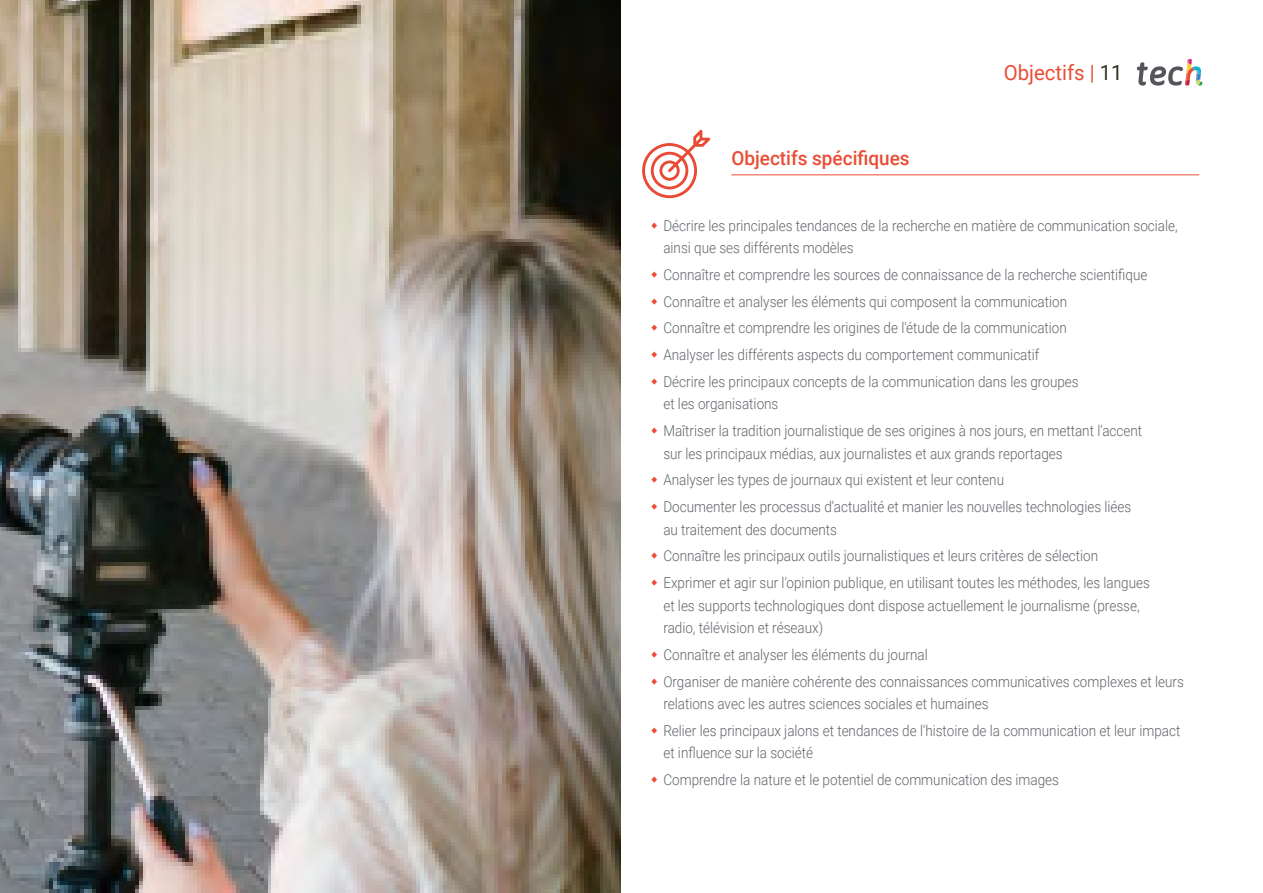
<style>
.page{position:relative;width:1263px;height:893px;background:#fff}
.page>*{position:absolute;margin:0;border:0;box-sizing:border-box;transform-origin:0 0}
.t1{font:21px "Roboto";color:#e94d35}
.t2{font:500 19.5px "Roboto";color:#e94d35}
.t3{font:300 15px/26.7px "Roboto";color:#61646a;scale:.9 1}
.s1{color:#312e20}
</style>
<div class="page">
<svg style="left:642px;top:130px;width:68px;height:68px"></svg>
<svg style="left:1137px;top:59px;width:65px;height:27px"></svg>
<img style="left:0;top:0;width:621px;height:893px">
<hr style="left:731px;top:174px;width:468px;height:1px;background:#e94d35">
<h2 class="t2" style="left:731px;top:144px;width:180px">Objectifs spécifiques</h2>
<h1 class="t1" style="left:1004px;top:57px;width:120px">Objectifs | <span class="s1">11</span></h1>
<p class="t3" style="left:663px;top:213px;width:573px;line-height:22.5px">Décrire les principales tendances de la recherche en matière de communication sociale, ainsi que ses différents modèles</p>
<p class="t3" style="left:663px;top:261px;width:539px">Connaître et comprendre les sources de connaissance de la recherche scientifique Connaître et analyser les éléments qui composent la communication<br>Connaître et comprendre les origines de l'étude de la communication<br>Analyser les différents aspects du comportement communicatif<br>Décrire les principaux concepts de la communication dans les groupes</p>
<p class="t3" style="left:663px;top:390px;width:534px">et les organisations<br>Maîtriser la tradition journalistique de ses origines à nos jours, en mettant l'accent</p>
<p class="t3" style="left:663px;top:439px;width:521px">sur les principaux médias, aux journalistes et aux grands reportages<br>Analyser les types de journaux qui existent et leur contenu<br>Documenter les processus d'actualité et manier les nouvelles technologies liées</p>
<p class="t3" style="left:663px;top:515px;width:542px">au traitement des documents<br>Connaître les principaux outils journalistiques et leurs critères de sélection<br>Exprimer et agir sur l'opinion publique, en utilisant toutes les méthodes, les langues</p>
<p class="t3" style="left:663px;top:593px;width:531px;line-height:22.5px">et les supports technologiques dont dispose actuellement le journalisme (presse, radio, télévision et réseaux)</p>
<p class="t3" style="left:663px;top:640px;width:580px">Connaître et analyser les éléments du journal<br>Organiser de manière cohérente des connaissances communicatives complexes et leurs</p>
<p class="t3" style="left:663px;top:690px;width:576px">relations avec les autres sciences sociales et humaines<br>Relier les principaux jalons et tendances de l'histoire de la communication et leur impact</p>
<p class="t3" style="left:663px;top:739px;width:441px">et influence sur la société<br>Comprendre la nature et le potentiel de communication des images</p>
</div>
